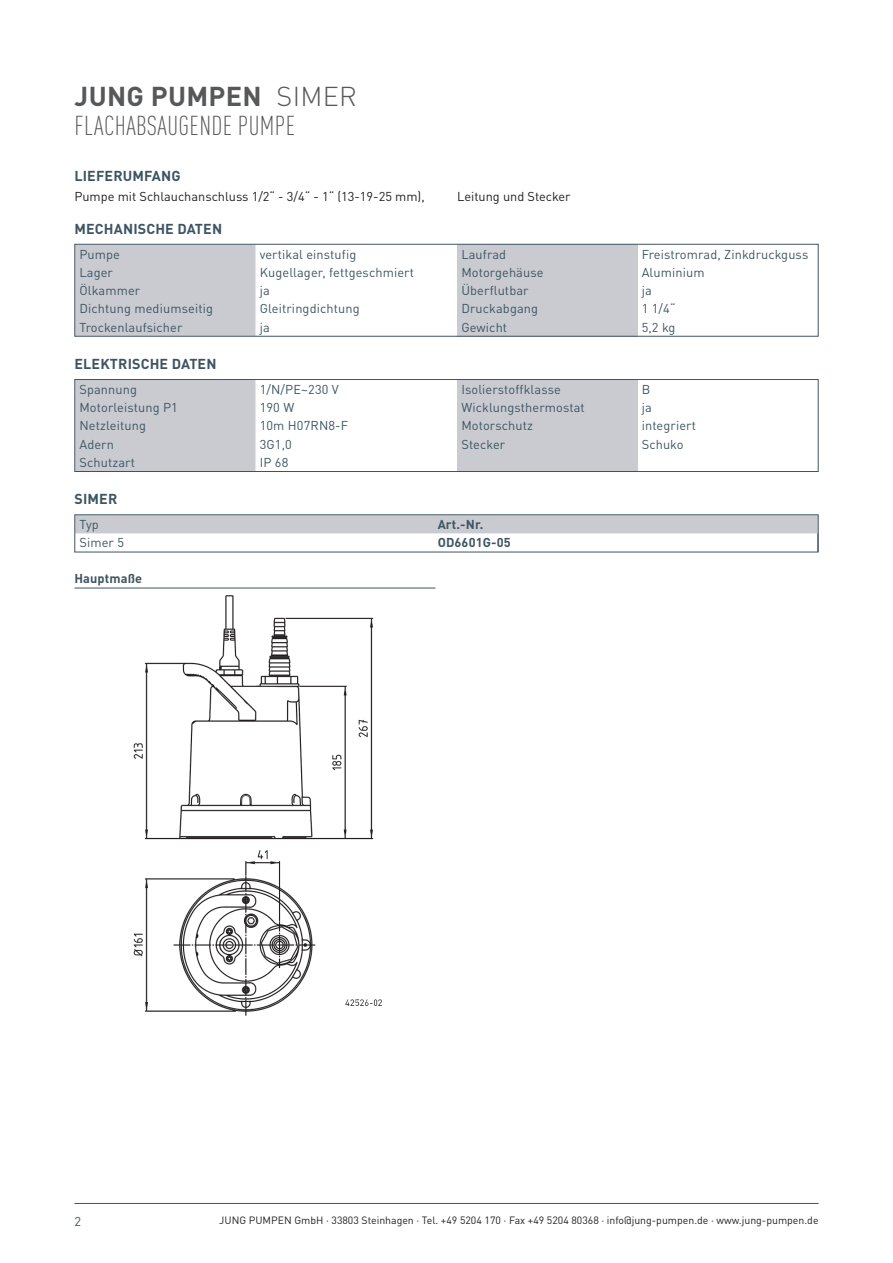
<style>
.page{position:relative;width:893px;height:1263px;background:#fff}
.page>*{position:absolute;margin:0;border:0;box-sizing:border-box;transform-origin:0 0}
.t1{font:300 condensed 27px "DIN Pro";letter-spacing:.01em;color:#57585a}
.t2{font:700 27px "DIN Pro";letter-spacing:.01em;color:#57585a}
.t3{font:300 27px "DIN Pro";letter-spacing:.01em;color:#57585a}
.t4{font:700 14.25px "DIN Pro";letter-spacing:.01em;color:#3d5562}
.t5{font:12.75px "DIN Pro";letter-spacing:.01em;color:#3d5562}
.t6{font:12.75px "DIN Pro";color:#231f20}
.t7{font:700 12.75px "DIN Pro";letter-spacing:.01em;color:#3d5562}
.t8{font:10.5px "DIN Pro";color:#231f20}
</style>
<div class="page">
<hr style="left:74px;top:1203px;width:745px;height:1px;background:#3d5562">
<div style="left:76px;top:246px;width:179px;height:89px;background:#c9cbd0"></div>
<div style="left:457px;top:246px;width:180px;height:89px;background:#c9cbd0"></div>
<div style="left:74px;top:244px;width:745px;height:93px;border:1px solid #3d5562"></div>
<div style="left:457px;top:379px;width:180px;height:93px;background:#c9cbd0"></div>
<div style="left:76px;top:381px;width:179px;height:89px;background:#c9cbd0"></div>
<div style="left:74px;top:379px;width:745px;height:93px;border:1px solid #3d5562"></div>
<div style="left:76px;top:516px;width:741px;height:18px;background:#c9cbd0"></div>
<div style="left:74px;top:514px;width:745px;height:38px;border:1px solid #3d5562"></div>
<hr style="left:74px;top:588px;width:361px;height:1px;background:#3d5562">
<img style="left:133px;top:595px;width:249px;height:421px">
<h1 class="t2" style="left:75px;top:73px;width:189px">JUNG PUMPEN</h1>
<h1 class="t3" style="left:277px;top:75px;width:82px">SIMER</h1>
<h1 class="t1" style="left:75px;top:107px;width:222px">FLACHABSAUGENDE PUMPE</h1>
<p class="t4" style="left:74px;top:164px;width:108px">LIEFERUMFANG</p>
<p class="t6" style="left:74px;top:186px;width:352px">Pumpe mit Schlauchanschluss 1/2“ - 3/4“ - 1“ (13-19-25 mm),</p>
<p class="t6" style="left:457px;top:186px;width:115px">Leitung und Stecker</p>
<p class="t4" style="left:74px;top:216px;width:149px">MECHANISCHE DATEN</p>
<p class="t5" style="left:79px;top:244px;width:42px">Pumpe</p>
<p class="t5" style="left:260px;top:244px;width:98px">vertikal einstufig</p>
<p class="t5" style="left:79px;top:262px;width:35px">Lager</p>
<p class="t5" style="left:260px;top:262px;width:156px">Kugellager, fettgeschmiert</p>
<p class="t5" style="left:79px;top:280px;width:62px">Ölkammer</p>
<p class="t5" style="left:260px;top:280px;width:12px">ja</p>
<p class="t5" style="left:79px;top:299px;width:135px">Dichtung mediumseitig</p>
<p class="t5" style="left:260px;top:299px;width:101px">Gleitringdichtung</p>
<p class="t5" style="left:79px;top:317px;width:105px">Trockenlaufsicher</p>
<p class="t5" style="left:260px;top:317px;width:12px">ja</p>
<p class="t4" style="left:74px;top:352px;width:144px">ELEKTRISCHE DATEN</p>
<p class="t5" style="left:79px;top:379px;width:59px">Spannung</p>
<p class="t5" style="left:260px;top:379px;width:81px">1/N/PE~230 V</p>
<p class="t5" style="left:79px;top:397px;width:100px">Motorleistung P1</p>
<p class="t5" style="left:260px;top:397px;width:36px">190 W</p>
<p class="t5" style="left:79px;top:416px;width:68px">Netzleitung</p>
<p class="t5" style="left:260px;top:416px;width:90px">10m H07RN8-F</p>
<p class="t5" style="left:79px;top:434px;width:36px">Adern</p>
<p class="t5" style="left:260px;top:434px;width:34px">3G1,0</p>
<p class="t5" style="left:79px;top:452px;width:57px">Schutzart</p>
<p class="t5" style="left:260px;top:452px;width:30px">IP 68</p>
<p class="t4" style="left:74px;top:487px;width:44px">SIMER</p>
<p class="t5" style="left:461px;top:244px;width:46px">Laufrad</p>
<p class="t5" style="left:642px;top:244px;width:168px">Freistromrad, Zinkdruckguss</p>
<p class="t5" style="left:461px;top:262px;width:84px">Motorgehäuse</p>
<p class="t5" style="left:642px;top:262px;width:64px">Aluminium</p>
<p class="t5" style="left:461px;top:280px;width:69px">Überflutbar</p>
<p class="t5" style="left:642px;top:280px;width:12px">ja</p>
<p class="t5" style="left:461px;top:299px;width:78px">Druckabgang</p>
<p class="t5" style="left:642px;top:299px;width:35px">1 1/4“</p>
<p class="t5" style="left:461px;top:317px;width:47px">Gewicht</p>
<p class="t5" style="left:642px;top:317px;width:35px">5,2 kg</p>
<p class="t5" style="left:461px;top:379px;width:101px">Isolierstoffklasse</p>
<p class="t5" style="left:642px;top:379px;width:10px">B</p>
<p class="t5" style="left:461px;top:397px;width:125px">Wicklungsthermostat</p>
<p class="t5" style="left:642px;top:397px;width:12px">ja</p>
<p class="t5" style="left:461px;top:416px;width:73px">Motorschutz</p>
<p class="t5" style="left:642px;top:416px;width:56px">integriert</p>
<p class="t5" style="left:461px;top:434px;width:45px">Stecker</p>
<p class="t5" style="left:642px;top:434px;width:43px">Schuko</p>
<p class="t5" style="left:79px;top:514px;width:21px">Typ</p>
<p class="t7" style="left:438px;top:514px;width:47px">Art.-Nr.</p>
<p class="t5" style="left:79px;top:533px;width:46px">Simer 5</p>
<p class="t7" style="left:438px;top:532px;width:75px">OD6601G-05</p>
<p class="t7" style="left:74px;top:568px;width:69px">Hauptmaße</p>
<p class="t5" style="left:74px;top:1211px;width:8px">2</p>
<p class="t8" style="left:219px;top:1212px;width:601px">JUNG PUMPEN GmbH · 33803 Steinhagen · Tel. +49 5204 170 · Fax +49 5204 80368 · info@jung-pumpen.de · www.jung-pumpen.de</p>
</div>
